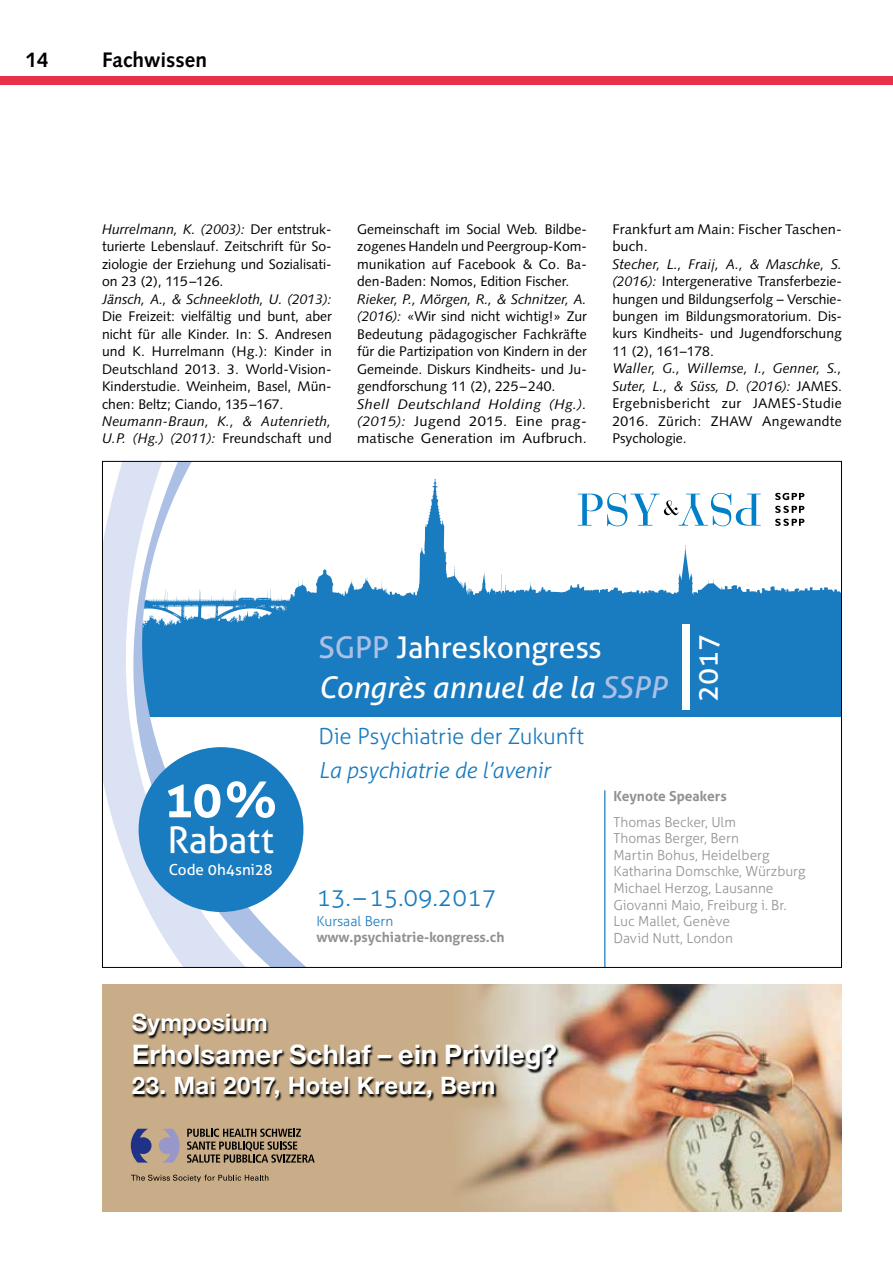
<style>
.page{position:relative;width:893px;height:1263px;background:#fff}
.page>*{position:absolute;margin:0;border:0;box-sizing:border-box;transform-origin:0 0}
.t1{font:700 50.1px "Aller";color:#fff}
.t2{font:36.75px "Aller";letter-spacing:-.015em;color:#fff}
.t3{font:italic 30px/40.3px "Aller";color:#fff}
.t4{font:28.5px "Aller";color:#fff}
.t5{font:700 27px "Helvetica Neue LT Pro";letter-spacing:.01em;color:#fff}
.t6{font:300 24.45px "Aller";color:#197bc0}
.t7{font:700 24px "Helvetica Neue LT Pro";letter-spacing:.01em;color:#fff}
.t8{font:300 22.2px "Aller";letter-spacing:-.01em;color:#197bc0}
.t9{font:italic 300 22.2px "Aller";letter-spacing:-.01em;color:#197bc0}
.t10{font:700 21px "Syntax LT Std";color:#000}
.t11{font:15.3px "Aller";letter-spacing:-.005em;color:#fff}
.t12{font:13.95px/17.4px "Syntax";color:#000;text-align:justify}
.t13{font:13.95px/17.4px "Syntax";color:#000;text-align:justify;scale:1.05 1}
.t14{font:italic 13.95px/17.4px "Syntax";letter-spacing:.01em;color:#000}
.t15{font:300 13.8px/16.6px "Aller";letter-spacing:-.005em;color:#919291}
.t16{font:700 13.8px "Aller";color:#919291}
.t17{font:300 13.8px "Aller";color:#197bc0}
.s1{font-style:italic}
.s2{font-style:normal}
.s3{font-style:normal;color:#acc0e5}
.s4{color:#acc0e5}
</style>
<div class="page">
<div style="left:0;top:77px;width:893px;height:8px;background:#e7314b"></div>
<svg style="left:332px;top:479px;width:508px;height:238px;fill:#197bc0"></svg>
<svg style="left:298px;top:568px;width:34px;height:398px"></svg>
<svg style="left:269px;top:587px;width:29px;height:379px"></svg>
<svg style="left:578px;top:493px;width:183px;height:33px"></svg>
<svg style="left:775px;top:493px;width:29px;height:7px"></svg>
<svg style="left:775px;top:506px;width:29px;height:7px"></svg>
<svg style="left:775px;top:519px;width:29px;height:7px"></svg>
<div style="left:682px;top:625px;width:8px;height:85px;background:#fff"></div>
<svg style="left:201px;top:589px;width:68px;height:377px"></svg>
<svg style="left:104px;top:463px;width:97px;height:503px"></svg>
<div style="left:139px;top:747px;width:164px;height:165px;background:#197bc0;border-radius:50%"></div>
<hr style="left:604px;top:790px;width:1px;height:177px;background:#197bc0">
<img style="left:553px;top:984px;width:289px;height:228px">
<svg style="left:102px;top:984px;width:451px;height:228px;background:#c9af8c"></svg>
<svg style="left:132px;top:1014px;width:426px;height:87px;background:#a59176"></svg>
<svg style="left:131px;top:1129px;width:21px;height:33px"></svg>
<svg style="left:159px;top:1129px;width:21px;height:33px"></svg>
<svg style="left:187px;top:1128px;width:128px;height:35px;background:#8d7a5f"></svg>
<svg style="left:131px;top:1175px;width:137px;height:7px"></svg>
<h3 class="t10" style="left:26px;top:47px;width:25px">14</h3>
<h3 class="t10" style="left:102px;top:47px;width:106px">Fachwissen</h3>
<p class="t12" style="left:102px;top:220px;width:231px"><span class="s1">Hurrelmann, K. (2003):</span> Der entstruk&shy;turierte Lebenslauf. Zeitschrift für So&shy;ziologie der Erziehung und Sozialisati&shy;on 23 (2), 115–126.</p>
<p class="t14" style="left:102px;top:290px;width:231px">Jänsch, A., &amp; Schneekloth, U. (2013):</p>
<p class="t12" style="left:102px;top:308px;width:231px">Die Freizeit: vielfältig und bunt, aber nicht für alle Kinder. In: S. Andresen und K. Hurrelmann (Hg.): Kinder in Deutschland 2013. 3. World-Vision-Kinderstudie. Weinheim, Basel, Mün&shy;chen: Beltz; Ciando, 135–167.</p>
<p class="t14" style="left:102px;top:412px;width:231px">Neumann-Braun, K., &amp; Autenrieth,<br>U.P. (Hg.) (2011): <span class="s2">Freundschaft und</span></p>
<p class="t12" style="left:357px;top:220px;width:231px">Gemeinschaft im Social Web<span class="s1">.</span> Bildbe&shy;zogenes Handeln und Peergroup-Kom&shy;munikation auf Facebook &amp; Co. Ba&shy;den-Baden: Nomos, Edition Fischer.</p>
<p class="t12" style="left:357px;top:290px;width:231px"><span class="s1">Rieker, P., Mörgen, R., &amp; Schnitzer, A. (2016):</span> «Wir sind nicht wichtig!» Zur Bedeutung pädagogischer Fachkräfte für die Partizipation von Kindern in der Gemeinde. Diskurs Kindheits- und Ju&shy;gendforschung 11 (2), 225–240.</p>
<p class="t13" style="left:357px;top:395px;width:220px"><span class="s1">Shell Deutschland Holding (Hg.). (2015):</span> Jugend 2015. Eine prag&shy;matische Generation im Aufbruch.</p>
<p class="t13" style="left:612px;top:220px;width:220px">Frankfurt am Main: Fischer Taschen&shy;buch.</p>
<p class="t12" style="left:612px;top:255px;width:231px"><span class="s1">Stecher, L., Fraij, A., &amp; Maschke, S. (2016):</span> Intergenerative Transferbezie&shy;hungen und Bildungserfolg – Verschie&shy;bungen im Bildungsmoratorium. Dis&shy;kurs Kindheits- und Jugendforschung 11 (2), 161–178.</p>
<p class="t12" style="left:612px;top:360px;width:231px"><span class="s1">Waller, G., Willemse, I., Genner, S., Suter, L., &amp; Süss, D. (2016):</span> JAMES.<br>Ergebnisbericht zur JAMES-Studie 2016. Zürich: ZHAW Angewandte Psychologie.</p>
<h1 class="t1" style="left:164px;top:768px;width:115px">10 %</h1>
<h2 class="t2" style="left:168px;top:817px;width:108px">Rabatt</h2>
<p class="t11" style="left:169px;top:860px;width:106px">Code 0h4sni28</p>
<h3 class="t3" style="left:318px;top:627px;width:350px"><span class="s3">SGPP</span> <span class="s2">Jahreskongress<br></span>Congrès annuel de la <span class="s4">SSPP</span></h3>
<h3 class="t4" style="left:690px;top:702px;width:70px;rotate:-90deg">2017</h3>
<h3 class="t8" style="left:318px;top:723px;width:267px">Die Psychiatrie der Zukunft</h3>
<h3 class="t9" style="left:318px;top:757px;width:233px">La psychiatrie de l’avenir</h3>
<h3 class="t6" style="left:316px;top:883px;width:182px">13. – 15.09.2017</h3>
<p class="t17" style="left:316px;top:913px;width:78px">Kursaal Bern</p>
<p class="t16" style="left:316px;top:929px;width:190px">www.psychiatrie-kongress.ch</p>
<p class="t16" style="left:613px;top:787px;width:115px">Keynote Speakers</p>
<p class="t15" style="left:613px;top:813px;width:194px">Thomas Becker, Ulm<br>Thomas Berger, Bern<br>Martin Bohus, Heidelberg<br>Katharina Domschke, Würzburg<br>Michael Herzog, Lausanne<br>Giovanni Maio, Freiburg i. Br.<br>Luc Mallet, Genève<br>David Nutt, London</p>
<h3 class="t7" style="left:132px;top:1008px;width:138px">Symposium</h3>
<h3 class="t5" style="left:132px;top:1038px;width:426px">Erholsamer Schlaf – ein Privileg?</h3>
<h3 class="t7" style="left:132px;top:1071px;width:365px">23. Mai 2017, Hotel Kreuz, Bern</h3>
</div>
